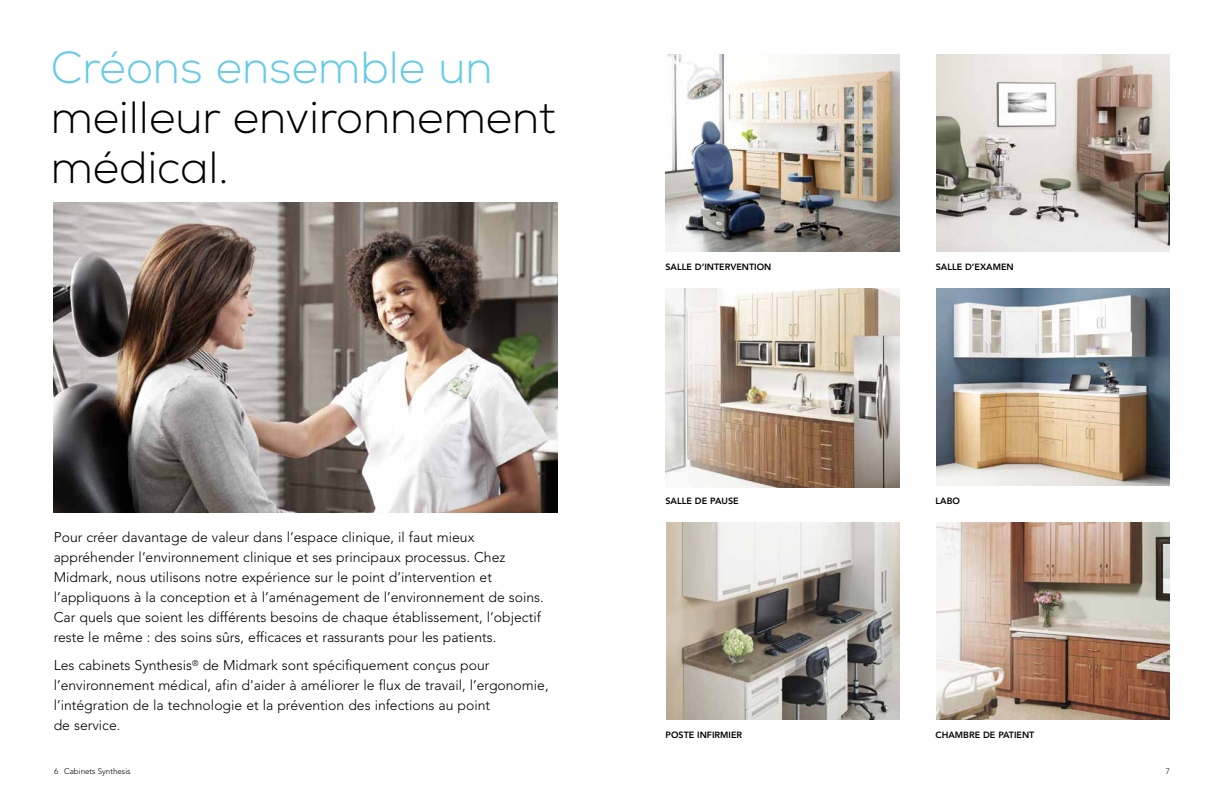
<style>
.page{position:relative;width:1224px;height:792px;background:#fff}
.page>*{position:absolute;margin:0;border:0;box-sizing:border-box;transform-origin:0 0}
.t1{font:300 45px/50px "Nexa";color:#000}
.t2{font:300 14px/20px "Avenir LT Pro";color:#000}
.t3{font:800 9px "Avenir LT Pro";color:#000}
.t4{font:300 8px "Avenir LT Pro";letter-spacing:-.005em;color:#000}
.s1{color:#64cbe8}
</style>
<div class="page">
<img style="left:54px;top:203px;width:504px;height:310px">
<img style="left:666px;top:54px;width:233px;height:198px">
<img style="left:936px;top:54px;width:234px;height:198px">
<img style="left:666px;top:522px;width:234px;height:198px">
<img style="left:936px;top:522px;width:234px;height:198px">
<img style="left:665px;top:289px;width:235px;height:198px">
<img style="left:936px;top:289px;width:234px;height:197px">
<p class="t1" style="left:51px;top:44px;width:506px"><span class="s1">Créons ensemble un </span>meilleur environnement médical.</p>
<p class="t2" style="left:54px;top:527px;width:492px">Pour créer davantage de valeur dans l’espace clinique, il faut mieux appréhender l’environnement clinique et ses principaux processus. Chez Midmark, nous utilisons notre expérience sur le point d’intervention et l’appliquons à la conception et à l’aménagement de l’environnement de soins.<br>Car quels que soient les différents besoins de chaque établissement, l’objectif reste le même : des soins sûrs, efficaces et rassurants pour les patients.</p>
<p class="t2" style="left:54px;top:655px;width:496px">Les cabinets Synthesis<sup>®</sup> de Midmark sont spécifiquement conçus pour l’environnement médical, afin d'aider à améliorer le flux de travail, l’ergonomie, l’intégration de la technologie et la prévention des infections au point<br>de service.</p>
<p class="t3" style="left:665px;top:261px;width:107px">SALLE D’INTERVENTION</p>
<p class="t3" style="left:936px;top:261px;width:80px">SALLE D’EXAMEN</p>
<p class="t3" style="left:665px;top:496px;width:75px">SALLE DE PAUSE</p>
<p class="t3" style="left:936px;top:496px;width:26px">LABO</p>
<p class="t3" style="left:666px;top:730px;width:78px">POSTE INFIRMIER</p>
<p class="t3" style="left:936px;top:729px;width:100px">CHAMBRE DE PATIENT</p>
<p class="t4" style="left:54px;top:766px;width:78px">6 Cabinets Synthesis</p>
<p class="t4" style="left:1166px;top:767px;width:6px">7</p>
</div>
